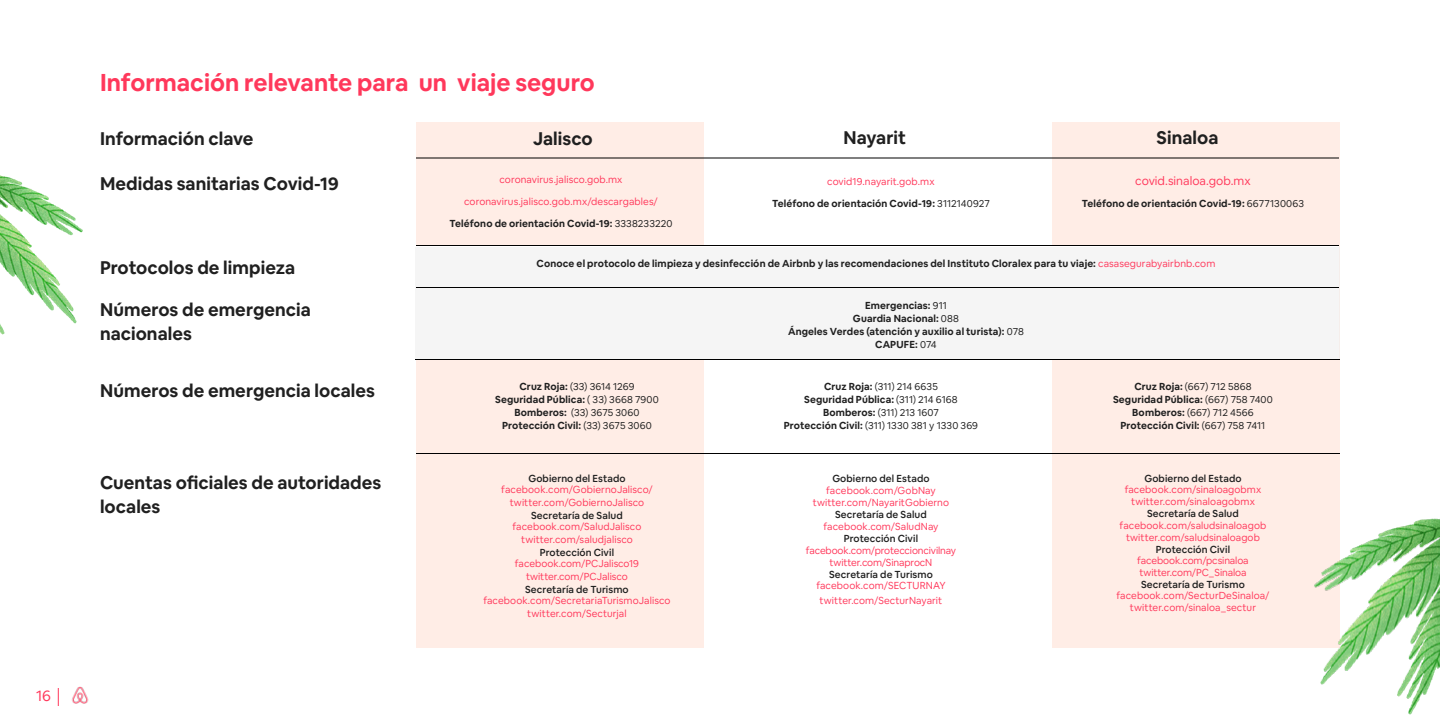
<style>
.page{position:relative;width:1440px;height:720px;background:#fff}
.page>*{position:absolute;margin:0;border:0;box-sizing:border-box;transform-origin:0 0}
.t1{font:700 24px "Airbnb Cereal";color:#ff385b}
.t2{font:700 18px/24px "Airbnb Cereal";letter-spacing:.005em;color:#202020}
.t3{font:15px "Airbnb Cereal";color:#ff385b}
.t4{font:12px "Airbnb Cereal";color:#ff385b}
.t5{font:10px/13px "Airbnb Cereal";letter-spacing:.01em;color:#ff385b;text-align:center}
.t6{font:700 10px/13px "Airbnb Cereal";letter-spacing:.01em;color:#202020;text-align:center}
.t7{font:500 10px "Airbnb Cereal";letter-spacing:.01em;color:#202020}
.t8{font:10px/13px "Airbnb Cereal";letter-spacing:.015em;color:#202020;text-align:center}
.t9{font:10px/12px "Airbnb Cereal";letter-spacing:-.01em;color:#ff385b;text-align:center}
.s1{font-weight:400}
.s2{font-weight:400;color:#ff385b}
.s3{font-weight:700}
</style>
<div class="page">
<div style="left:1052px;top:122px;width:288px;height:526px;background:#ffede6"></div>
<div style="left:416px;top:122px;width:288px;height:526px;background:#ffede6"></div>
<div style="left:416px;top:247px;width:924px;height:113px;background:#efefef"></div>
<svg style="left:58px;top:688px;width:1px;height:18px"></svg>
<img style="left:72px;top:686px;width:17px;height:18px">
<hr style="left:416px;top:245px;width:923px;height:1px;background:#000">
<hr style="left:415px;top:359px;width:925px;height:1px;background:#000">
<hr style="left:416px;top:453px;width:924px;height:1px;background:#000">
<hr style="left:416px;top:158px;width:923px;height:1px;background:#000">
<hr style="left:416px;top:287px;width:923px;height:1px;background:#000">
<img style="left:0;top:175px;width:83px;height:160px">
<img style="left:1314px;top:518px;width:126px;height:197px">
<h3 class="t3" style="left:36px;top:687px;width:16px">16</h3>
<h1 class="t1" style="left:100px;top:68px;width:496px">Información relevante para un viaje seguro</h1>
<h2 class="t2" style="left:100px;top:126px;width:155px">Información clave</h2>
<h2 class="t2" style="left:533px;top:126px;width:61px">Jalisco</h2>
<h2 class="t2" style="left:844px;top:125px;width:64px">Nayarit</h2>
<h2 class="t2" style="left:1157px;top:125px;width:63px">Sinaloa</h2>
<h2 class="t2" style="left:100px;top:171px;width:240px">Medidas sanitarias Covid-19</h2>
<p class="t5" style="left:499px;top:173px;width:125px">coronavirus.jalisco.gob.mx</p>
<p class="t5" style="left:464px;top:195px;width:195px">coronavirus.jalisco.gob.mx/descargables/</p>
<p class="t6" style="left:450px;top:217px;width:224px">Teléfono de orientación Covid-19: <span class="s1">3338233220</span></p>
<p class="t4" style="left:1135px;top:173px;width:117px">covid.sinaloa.gob.mx</p>
<p class="t6" style="left:1082px;top:197px;width:224px">Teléfono de orientación Covid-19: <span class="s1">6677130063</span></p>
<p class="t5" style="left:827px;top:175px;width:109px">covid19.nayarit.gob.mx</p>
<p class="t6" style="left:772px;top:197px;width:219px">Teléfono de orientación Covid-19: <span class="s1">3112140927</span></p>
<h2 class="t2" style="left:100px;top:255px;width:197px">Protocolos de limpieza</h2>
<p class="t6" style="left:537px;top:257px;width:680px">Conoce el protocolo de limpieza y desinfección de Airbnb y las recomendaciones del Instituto Cloralex para tu viaje: <span class="s2">casasegurabyairbnb.com</span></p>
<h2 class="t2" style="left:100px;top:297px;width:212px">Números de emergencia nacionales</h2>
<p class="t6" style="left:788px;top:299px;width:237px">Emergencias: <span class="s1">911<br></span>Guardia Nacional: <span class="s1">088<br></span>Ángeles Verdes (atención y auxilio al turista): <span class="s1">078<br></span>CAPUFE: <span class="s1">074</span></p>
<h2 class="t2" style="left:100px;top:378px;width:277px">Números de emergencia locales</h2>
<p class="t6" style="left:495px;top:380px;width:165px">Cruz Roja: <span class="s1">(33) 3614 1269<br></span>Seguridad Pública: <span class="s1">( 33) 3668 7900<br></span>Bomberos: <span class="s1">(33) 3675 3060<br></span>Protección Civil: <span class="s1">(33) 3675 3060</span></p>
<p class="t8" style="left:784px;top:380px;width:196px"><span class="s3">Cruz Roja:</span> (311) 214 6635<br><span class="s3">Seguridad Pública:</span> (311) 214 6168<br><span class="s3">Bomberos:</span> (311) 213 1607<br><span class="s3">Protección Civil:</span> (311) 1330 381 y 1330 369</p>
<p class="t6" style="left:1113px;top:380px;width:161px">Cruz Roja: <span class="s1">(667) 712 5868<br></span>Seguridad Pública: <span class="s1">(667) 758 7400<br></span>Bomberos: <span class="s1">(667) 712 4566<br></span>Protección Civil: <span class="s1">(667) 758 7411</span></p>
<h2 class="t2" style="left:100px;top:470px;width:283px">Cuentas oficiales de autoridades locales</h2>
<p class="t7" style="left:528px;top:472px;width:99px">Gobierno del Estado</p>
<p class="t5" style="left:501px;top:483px;width:153px">facebook.com/GobiernoJalisco/ twitter.com/GobiernoJalisco</p>
<p class="t7" style="left:531px;top:509px;width:93px">Secretaría de Salud</p>
<p class="t5" style="left:513px;top:520px;width:130px">facebook.com/SaludJalisco twitter.com/saludjalisco</p>
<p class="t7" style="left:540px;top:546px;width:76px">Protección Civil</p>
<p class="t5" style="left:515px;top:557px;width:126px">facebook.com/PCJalisco19 twitter.com/PCJalisco</p>
<p class="t7" style="left:525px;top:583px;width:105px">Secretaría de Turismo</p>
<p class="t5" style="left:483px;top:594px;width:189px">facebook.com/SecretariaTurismoJalisco twitter.com/Secturjal</p>
<p class="t7" style="left:832px;top:472px;width:99px">Gobierno del Estado</p>
<p class="t5" style="left:813px;top:485px;width:138px;line-height:12px">facebook.com/GobNay twitter.com/NayaritGobierno</p>
<p class="t7" style="left:835px;top:508px;width:93px">Secretaría de Salud</p>
<p class="t5" style="left:823px;top:520px;width:116px">facebook.com/SaludNay</p>
<p class="t7" style="left:844px;top:532px;width:76px">Protección Civil</p>
<p class="t9" style="left:806px;top:545px;width:152px">facebook.com/proteccioncivilnay twitter.com/SinaprocN</p>
<p class="t7" style="left:829px;top:568px;width:105px">Secretaría de Turismo</p>
<p class="t5" style="left:816px;top:578px;width:131px;line-height:15px">facebook.com/SECTURNAY twitter.com/SecturNayarit</p>
<p class="t7" style="left:1144px;top:472px;width:99px">Gobierno del Estado</p>
<p class="t5" style="left:1125px;top:484px;width:138px;line-height:12px">facebook.com/sinaloagobmx twitter.com/sinaloagobmx</p>
<p class="t7" style="left:1147px;top:507px;width:93px">Secretaría de Salud</p>
<p class="t5" style="left:1120px;top:520px;width:148px;line-height:12px">facebook.com/saludsinaloagob twitter.com/saludsinaloagob</p>
<p class="t7" style="left:1156px;top:543px;width:76px">Protección Civil</p>
<p class="t9" style="left:1137px;top:555px;width:113px;text-align:left">facebook.com/pcsinaloa twitter.com/PC_Sinaloa</p>
<p class="t7" style="left:1141px;top:578px;width:105px">Secretaría de Turismo</p>
<p class="t5" style="left:1117px;top:590px;width:154px;line-height:12px">facebook.com/SecturDeSinaloa/ twitter.com/sinaloa_sectur</p>
</div>
